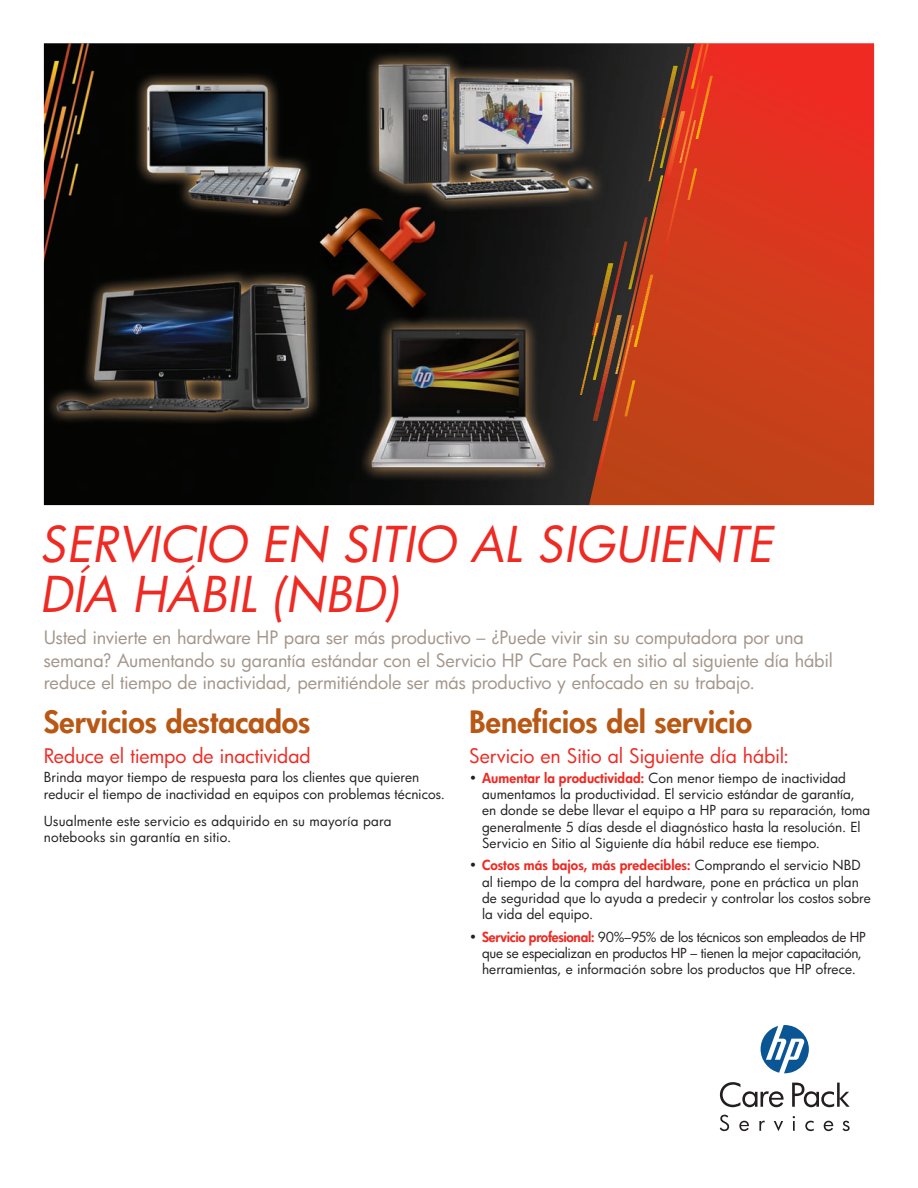
<style>
.page{position:relative;width:918px;height:1188px;background:#fff}
.page>*{position:absolute;margin:0;border:0;box-sizing:border-box;transform-origin:0 0}
.t1{font:italic 48px/51px "HP Futura";color:#ee2a23}
.t2{font:800 30px "HP Futura";color:#b95814}
.t3{font:19.5px "HP Futura";letter-spacing:-.015em;color:#ee2a23}
.t4{font:18px/22.5px "HP Futura";letter-spacing:-.01em;color:#a3968b}
.t5{font:13.5px/16.2px "HP Futura";letter-spacing:.005em;color:#231f20}
.t6{font:13.5px/16.2px "HP Futura";letter-spacing:-.02em;color:#231f20}
.s1{font-weight:800;color:#ee2a23}
</style>
<div class="page">
<img style="left:44px;top:43px;width:545px;height:462px">
<svg style="left:589px;top:43px;width:285px;height:462px;background:#d5391d"></svg>
<svg style="left:580px;top:43px;width:133px;height:434px;background:#7f3720"></svg>
<svg style="left:761px;top:1025px;width:48px;height:48px"></svg>
<svg style="left:720px;top:1082px;width:64px;height:25px"></svg>
<svg style="left:792px;top:1083px;width:58px;height:24px"></svg>
<svg style="left:720px;top:1115px;width:9px;height:16px"></svg>
<svg style="left:739px;top:1121px;width:10px;height:10px"></svg>
<svg style="left:759px;top:1121px;width:6px;height:10px"></svg>
<svg style="left:774px;top:1121px;width:9px;height:10px"></svg>
<svg style="left:793px;top:1116px;width:2px;height:15px"></svg>
<svg style="left:805px;top:1121px;width:9px;height:10px"></svg>
<svg style="left:824px;top:1121px;width:9px;height:10px"></svg>
<svg style="left:843px;top:1121px;width:7px;height:10px"></svg>
<h1 class="t1" style="left:40px;top:517px;width:735px">SERVICIO EN SITIO AL SIGUIENTE<br>DÍA HÁBIL (NBD)</h1>
<p class="t4" style="left:44px;top:626px;width:790px">Usted invierte en hardware HP para ser más productivo – ¿Puede vivir sin su computadora por una semana? Aumentando su garantía estándar con el Servicio HP Care Pack en sitio al siguiente día hábil reduce el tiempo de inactividad, permitiéndole ser más productivo y enfocado en su trabajo.</p>
<h2 class="t2" style="left:44px;top:702px;width:268px">Servicios destacados</h2>
<h3 class="t3" style="left:44px;top:743px;width:268px">Reduce el tiempo de inactividad</h3>
<p class="t5" style="left:44px;top:769px;width:403px">Brinda mayor tiempo de respuesta para los clientes que quieren reducir el tiempo de inactividad en equipos con problemas técnicos.</p>
<p class="t5" style="left:44px;top:812px;width:349px">Usualmente este servicio es adquirido en su mayoría para notebooks sin garantía en sitio.</p>
<h2 class="t2" style="left:469px;top:702px;width:285px">Beneficios del servicio</h2>
<h3 class="t3" style="left:469px;top:743px;width:322px">Servicio en Sitio al Siguiente día hábil:</h3>
<p class="t5" style="left:482px;top:770px;width:390px;text-indent:-13px">• <span class="s1">Aumentar la productividad:</span> Con menor tiempo de inactividad aumentamos la productividad. El servicio estándar de garantía, en donde se debe llevar el equipo a HP para su reparación, toma generalmente 5 días desde el diagnóstico hasta la resolución. El Servicio en Sitio al Siguiente día hábil reduce ese tiempo.</p>
<p class="t5" style="left:482px;top:857px;width:390px;text-indent:-13px">• <span class="s1">Costos más bajos, más predecibles:</span> Comprando el servicio NBD al tiempo de la compra del hardware, pone en práctica un plan de seguridad que lo ayuda a predecir y controlar los costos sobre la vida del equipo.</p>
<p class="t6" style="left:482px;top:928px;width:385px;text-indent:-13px">• <span class="s1">Servicio profesional:</span> 90%–95% de los técnicos son empleados de HP que se especializan en productos HP – tienen la mejor capacitación, herramientas, e información sobre los productos que HP ofrece.</p>
</div>
